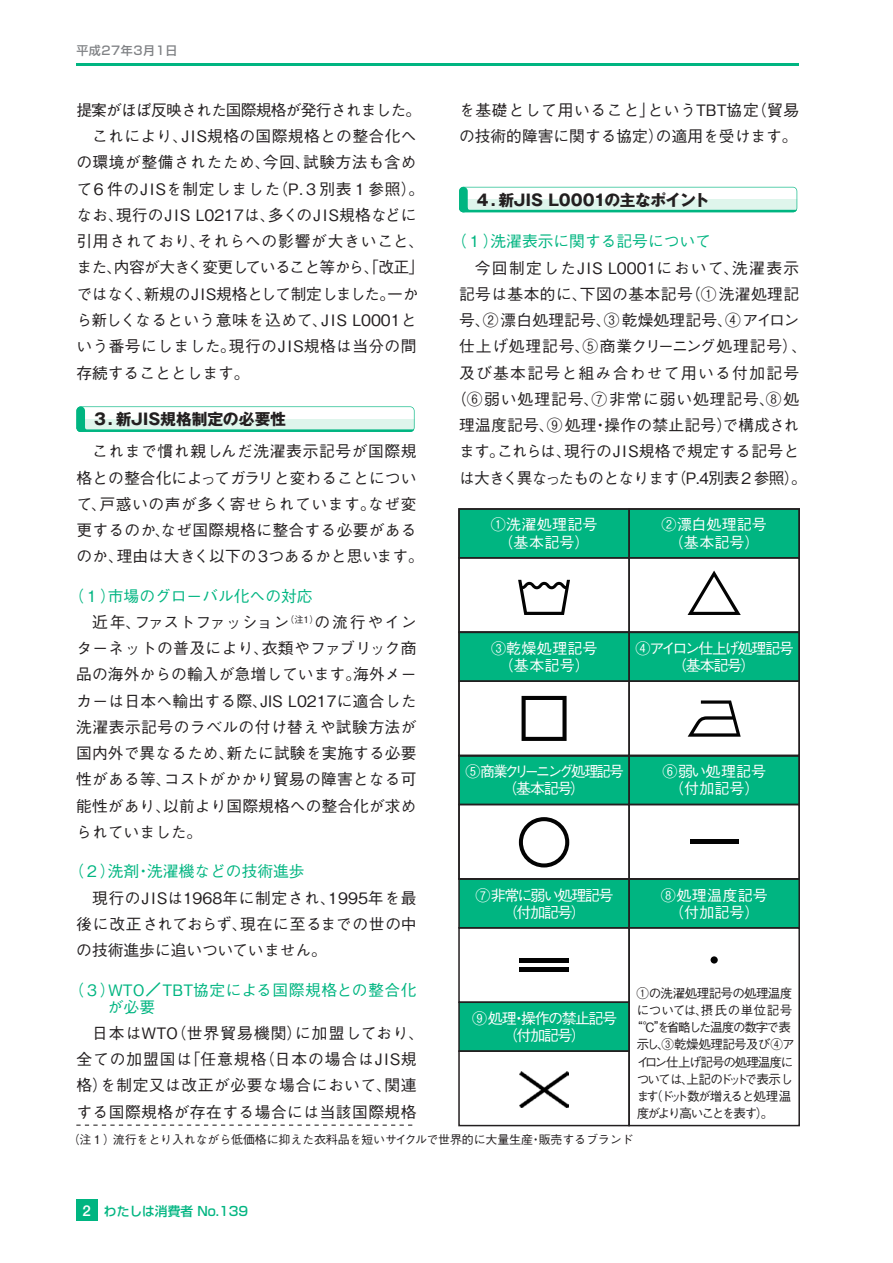
<style>
.page{position:relative;width:893px;height:1263px;background:#fff}
.page>*{position:absolute;margin:0;border:0;box-sizing:border-box;transform-origin:0 0}
.t1{font:500 15.75px/26.2px "Gothic BBB Pro";letter-spacing:.02em;color:#231f20;text-align:center}
.t2{font:500 15.75px/26.2px "Gothic BBB Pro";color:#231f20}
.t3{font:500 15.75px/17.1px "Gothic BBB Pro";color:#00b581}
.t4{font:500 15.75px "Gothic BBB Pro";letter-spacing:.085em;color:#231f20}
.t5{font:700 15.75px "Gothic MB101 Pro";letter-spacing:-.015em;color:#231f20}
.t6{font:500 15.75px "Gothic BBB Pro";letter-spacing:-.045em;color:#231f20}
.t7{font:500 15.75px "Gothic BBB Pro";letter-spacing:.04em;color:#231f20}
.t8{font:500 15.75px "Gothic BBB Pro";letter-spacing:-.04em;color:#231f20}
.t9{font:500 15.75px "Gothic BBB Pro";letter-spacing:-.015em;color:#231f20}
.t10{font:500 15.75px "Gothic BBB Pro";letter-spacing:-.05em;color:#231f20}
.t11{font:500 15.75px "Gothic BBB Pro";letter-spacing:.055em;color:#231f20}
.t12{font:500 15.75px "Gothic BBB Pro";letter-spacing:.05em;color:#231f20}
.t13{font:500 15.75px "Gothic BBB Pro";letter-spacing:.06em;color:#231f20}
.t14{font:500 15px/17.2px "Gothic BBB Pro";letter-spacing:-.095em;color:#fff;text-align:center}
.t15{font:500 15px/17.2px "Gothic BBB Pro";letter-spacing:.015em;color:#fff;text-align:center}
.t16{font:500 15px/17.2px "Gothic BBB Pro";letter-spacing:.005em;color:#fff;text-align:center}
.t17{font:500 15px/17.2px "Gothic BBB Pro";letter-spacing:-.145em;color:#fff;text-align:center}
.t18{font:500 15px/17.2px "Gothic BBB Pro";letter-spacing:.01em;color:#fff;text-align:center}
.t19{font:500 12.75px "Gothic BBB Pro";letter-spacing:-.085em;color:#231f20}
.t20{font:500 12.75px "Gothic BBB Pro";letter-spacing:-.045em;color:#231f20}
.t21{font:500 12.75px "Shin Go Pro";color:#00b581}
.t22{font:500 12.75px "Gothic BBB Pro";letter-spacing:.035em;color:#231f20}
.t23{font:500 12px "Gothic BBB Pro";letter-spacing:-.015em;color:#231f20}
.t24{font:500 12px "Shin Go Pro";letter-spacing:.05em;color:#808285}
.s1{font-family:"HGP Soei Kakugothic UB";font-weight:400}
.s2{font-family:"Helvetica Neue LT Std";font-size:15px;color:#fff}
</style>
<div class="page">
<div style="left:76px;top:1199px;width:22px;height:22px;background:#00b581"></div>
<hr style="left:76px;top:64px;width:723px;height:2px;background:#00b581">
<svg style="left:76px;top:406px;width:339px;height:26px"></svg>
<svg style="left:459px;top:187px;width:338px;height:25px"></svg>
<div style="left:459px;top:1002px;width:170px;height:49px;background:#00b581"></div>
<div style="left:459px;top:509px;width:340px;height:49px;background:#00b581"></div>
<div style="left:459px;top:632px;width:340px;height:49px;background:#00b581"></div>
<div style="left:459px;top:756px;width:340px;height:48px;background:#00b581"></div>
<div style="left:459px;top:879px;width:340px;height:49px;background:#00b581"></div>
<div style="left:628px;top:508px;width:172px;height:51px;border:2px solid #231f20"></div>
<div style="left:628px;top:631px;width:172px;height:51px;border:2px solid #231f20"></div>
<div style="left:628px;top:755px;width:172px;height:50px;border:2px solid #231f20"></div>
<div style="left:628px;top:878px;width:172px;height:50px;border:2px solid #231f20"></div>
<div style="left:628px;top:557px;width:172px;height:76px;border:2px solid #231f20"></div>
<div style="left:458px;top:557px;width:172px;height:76px;border:2px solid #231f20"></div>
<div style="left:458px;top:508px;width:342px;height:125px;border:2px solid #231f20"></div>
<div style="left:628px;top:680px;width:172px;height:76px;border:2px solid #231f20"></div>
<div style="left:458px;top:680px;width:172px;height:76px;border:2px solid #231f20"></div>
<div style="left:458px;top:631px;width:342px;height:125px;border:2px solid #231f20"></div>
<div style="left:628px;top:804px;width:172px;height:76px;border:2px solid #231f20"></div>
<div style="left:458px;top:804px;width:172px;height:76px;border:2px solid #231f20"></div>
<div style="left:458px;top:755px;width:342px;height:125px;border:2px solid #231f20"></div>
<div style="left:628px;top:927px;width:172px;height:199px;border:2px solid #231f20"></div>
<div style="left:458px;top:927px;width:172px;height:76px;border:2px solid #231f20"></div>
<div style="left:458px;top:1050px;width:172px;height:76px;border:2px solid #231f20"></div>
<img style="left:520px;top:1072px;width:49px;height:35px">
<svg style="left:76px;top:1124px;width:337px;height:2px"></svg>
<svg style="left:518px;top:580px;width:52px;height:35px"></svg>
<svg style="left:522px;top:696px;width:45px;height:45px"></svg>
<svg style="left:519px;top:817px;width:50px;height:50px"></svg>
<div style="left:519px;top:967px;width:50px;height:5px;background:#030303"></div>
<div style="left:519px;top:958px;width:50px;height:5px;background:#030303"></div>
<svg style="left:688px;top:570px;width:53px;height:45px"></svg>
<svg style="left:688px;top:700px;width:53px;height:37px"></svg>
<hr style="left:690px;top:839px;width:48px;height:4px;background:#030303">
<div style="left:711px;top:956px;width:7px;height:7px;background:#030303;border-radius:50%"></div>
<p class="t24" style="left:76px;top:41px;width:103px">平成27年3月1日</p>
<p class="t10" style="left:76px;top:97px;width:346px">提案がほぼ反映された国際規格が発行されました。</p>
<p class="t1" style="left:92px;top:121px;width:326px">これにより、JIS規格の国際規格との整合化へ</p>
<p class="t1" style="left:76px;top:147px;width:342px">の環境が整備されたため、今回、試験方法も含め</p>
<p class="t7" style="left:76px;top:176px;width:349px">て６件のJISを制定しました（P.３別表１参照）。</p>
<p class="t1" style="left:76px;top:200px;width:342px">なお、現行のJIS L0217は、多くのJIS規格などに</p>
<p class="t12" style="left:76px;top:229px;width:350px">引用されており、それらへの影響が大きいこと、</p>
<p class="t8" style="left:76px;top:255px;width:350px">また、内容が大きく変更していること等から、「改正」</p>
<p class="t9" style="left:76px;top:281px;width:344px">ではなく、新規のJIS規格として制定しました。一か</p>
<p class="t2" style="left:76px;top:305px;width:342px">ら新しくなるという意味を込めて、JIS L0001と</p>
<p class="t1" style="left:76px;top:331px;width:342px">いう番号にしました。現行のJIS規格は当分の間</p>
<p class="t2" style="left:76px;top:357px;width:175px">存続することとします。</p>
<p class="t5" style="left:92px;top:406px;width:196px">３．新JIS規格制定の必要性</p>
<p class="t1" style="left:76px;top:436px;width:349px">これまで慣れ親しんだ洗濯表示記号が国際規<br>格との整合化によってガラリと変わることについて、戸惑いの声が多く寄せられています。なぜ変更するのか、なぜ国際規格に整合する必要があるのか、理由は大きく以下の３つあるかと思います。</p>
<p class="t3" style="left:69px;top:585px;width:246px">（１）市場のグローバル化への対応</p>
<p class="t1" style="left:92px;top:607px;width:326px">近年、ファストファッション<sup>（注1）</sup>の流行やイン</p>
<p class="t1" style="left:76px;top:633px;width:342px">ターネットの普及により、衣類やファブリック商</p>
<p class="t1" style="left:76px;top:659px;width:342px">品の海外からの輸入が急増しています。海外メー</p>
<p class="t1" style="left:76px;top:686px;width:342px">カーは日本へ輸出する際、JIS L0217に適合した</p>
<p class="t1" style="left:76px;top:712px;width:342px">洗濯表示記号のラベルの付け替えや試験方法が</p>
<p class="t1" style="left:76px;top:738px;width:342px">国内外で異なるため、新たに試験を実施する必要</p>
<p class="t1" style="left:76px;top:764px;width:342px">性がある等、コストがかかり貿易の障害となる可</p>
<p class="t1" style="left:76px;top:791px;width:342px">能性があり、以前より国際規格への整合化が求め</p>
<p class="t2" style="left:76px;top:817px;width:128px">られていました。</p>
<p class="t3" style="left:68px;top:861px;width:238px">（２）洗剤・洗濯機などの技術進歩</p>
<p class="t1" style="left:76px;top:882px;width:342px;text-align:justify;text-indent:16px">現行のJISは1968年に制定され、1995年を最後に改正されておらず、現在に至るまでの世の中の技術進歩に追いついていません。</p>
<p class="t3" style="left:108px;top:979px;width:310px;text-indent:-39px">（３）WTO<span class="s1">／</span>TBT協定による国際規格との整合化が必要</p>
<p class="t1" style="left:76px;top:1018px;width:350px;text-align:left;text-indent:16px">日本はWTO（世界貿易機関）に加盟しており、全ての加盟国は「任意規格（日本の場合はJIS規格）を制定又は改正が必要な場合において、関連する国際規格が存在する場合には当該国際規格</p>
<p class="t2" style="left:459px;top:95px;width:342px">を基礎として用いること」というTBT協定（貿易の技術的障害に関する協定）の適用を受けます。</p>
<p class="t5" style="left:475px;top:187px;width:236px">４．新JIS L0001の主なポイント</p>
<p class="t3" style="left:451px;top:231px;width:261px">（１）洗濯表示に関する記号について</p>
<p class="t4" style="left:475px;top:255px;width:326px">今回制定したJIS L0001において、洗濯表示</p>
<p class="t1" style="left:459px;top:279px;width:342px">記号は基本的に、下図の基本記号（①洗濯処理記</p>
<p class="t1" style="left:459px;top:305px;width:342px">号、②漂白処理記号、③乾燥処理記号、④アイロン</p>
<p class="t11" style="left:459px;top:334px;width:349px">仕上げ処理記号、⑤商業クリーニング処理記号）、</p>
<p class="t4" style="left:459px;top:360px;width:342px">及び基本記号と組み合わせて用いる付加記号</p>
<p class="t13" style="left:451px;top:386px;width:350px">（⑥弱い処理記号、⑦非常に弱い処理記号、⑧処</p>
<p class="t1" style="left:459px;top:410px;width:342px">理温度記号、⑨処理・操作の禁止記号）で構成され</p>
<p class="t1" style="left:459px;top:436px;width:342px">ます。これらは、現行のJIS規格で規定する記号と</p>
<p class="t6" style="left:459px;top:465px;width:349px">は大きく異なったものとなります（P.4別表２参照）。</p>
<p class="t15" style="left:491px;top:514px;width:108px">①洗濯処理記号（基本記号）</p>
<p class="t16" style="left:661px;top:514px;width:107px">②漂白処理記号（基本記号）</p>
<p class="t18" style="left:491px;top:638px;width:108px">③乾燥処理記号（基本記号）</p>
<p class="t14" style="left:635px;top:638px;width:160px">④アイロン仕上げ処理記号（基本記号）</p>
<p class="t17" style="left:465px;top:761px;width:160px">⑤ 商業クリーニング処理記号（基本記号）</p>
<p class="t16" style="left:663px;top:761px;width:105px">⑥弱い処理記号（付加記号）</p>
<p class="t14" style="left:476px;top:885px;width:139px">⑦非常に弱い処理記号（付加記号）</p>
<p class="t15" style="left:661px;top:885px;width:109px">⑧処理温度記号（付加記号）</p>
<p class="t14" style="left:472px;top:1008px;width:147px">⑨処理・操作の禁止記号（付加記号）</p>
<p class="t20" style="left:637px;top:982px;width:157px">①の洗濯処理記号の処理温度</p>
<p class="t22" style="left:637px;top:1000px;width:157px">については、摂氏の単位記号</p>
<p class="t19" style="left:630px;top:1017px;width:162px">“℃”を省略した温度の数字で表</p>
<p class="t20" style="left:637px;top:1034px;width:159px">示し、③乾燥処理記号及び④ア</p>
<p class="t19" style="left:637px;top:1051px;width:158px">イロン仕上げ記号の処理温度に</p>
<p class="t19" style="left:637px;top:1069px;width:158px">ついては、上記のドットで表示し</p>
<p class="t19" style="left:637px;top:1086px;width:156px">ます（ドット数が増えると処理温</p>
<p class="t19" style="left:637px;top:1103px;width:138px">度がより高いことを表す）。</p>
<p class="t23" style="left:68px;top:1130px;width:567px">（注１）流行をとり入れながら低価格に抑えた衣料品を短いサイクルで世界的に大量生産・販売するブランド</p>
<p class="t21" style="left:82px;top:1200px;width:167px"><span class="s2">2</span> わたしは消費者 No.139</p>
</div>
